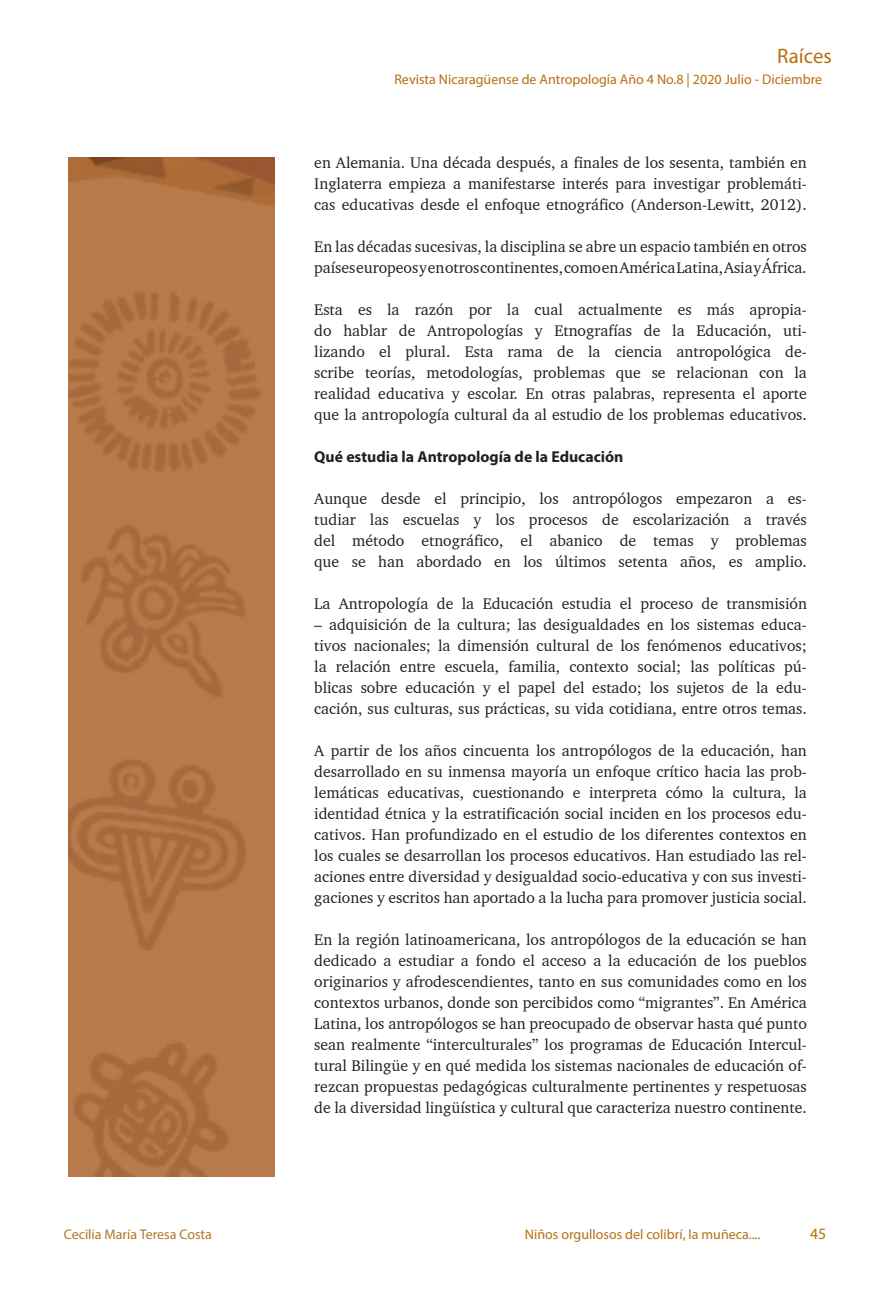
<style>
.page{position:relative;width:893px;height:1290px;background:#fff}
.page>*{position:absolute;margin:0;border:0;box-sizing:border-box;transform-origin:0 0}
.t1{font:21px "Myriad Pro";color:#b7700f}
.t2{font:15.75px/21px "Charter BT";color:#231f20;text-align:justify}
.t3{font:700 15.75px "Myriad Hebrew";color:#231f20}
.t4{font:15.75px "Myriad Pro";color:#b7700f}
.t5{font:14px "Myriad Pro";color:#b7700f}
.t6{font:14px "Myriad Pro";color:#b47526}
</style>
<div class="page">
<img style="left:68px;top:158px;width:206px;height:1018px">
<p class="t1" style="left:779px;top:43px;width:56px">Raíces</p>
<p class="t5" style="left:395px;top:71px;width:432px">Revista Nicaragüense de Antropología Año 4 No.8 | 2020 Julio - Diciembre</p>
<p class="t5" style="left:725px;top:71px;width:99px">Julio - Diciembre</p>
<p class="t2" style="left:314px;top:152px;width:494px">en Alemania. Una década después, a finales de los sesenta, también en Inglaterra empieza a manifestarse interés para investigar problemáti&shy;cas educativas desde el enfoque etnográfico (Anderson-Lewitt, 2012).</p>
<p class="t2" style="left:314px;top:236px;width:494px">En las décadas sucesivas, la disciplina se abre un espacio también en otros países europeos y en otros continentes, como en América Latina, Asia y África.</p>
<p class="t2" style="left:314px;top:299px;width:494px">Esta es la razón por la cual actualmente es más apropia&shy;do hablar de Antropologías y Etnografías de la Educación, uti&shy;lizando el plural. Esta rama de la ciencia antropológica de&shy;scribe teorías, metodologías, problemas que se relacionan con la realidad educativa y escolar. En otras palabras, representa el aporte que la antropología cultural da al estudio de los problemas educativos.</p>
<p class="t3" style="left:314px;top:448px;width:311px">Qué estudia la Antropología de la Educación</p>
<p class="t2" style="left:314px;top:488px;width:494px">Aunque desde el principio, los antropólogos empezaron a es&shy;tudiar las escuelas y los procesos de escolarización a través del método etnográfico, el abanico de temas y problemas que se han abordado en los últimos setenta años, es amplio.</p>
<p class="t2" style="left:314px;top:593px;width:494px">La Antropología de la Educación estudia el proceso de transmisión</p>
<p class="t2" style="left:314px;top:614px;width:494px">– adquisición de la cultura; las desigualdades en los sistemas educa&shy;tivos nacionales; la dimensión cultural de los fenómenos educativos; la relación entre escuela, familia, contexto social; las políticas pú&shy;blicas sobre educación y el papel del estado; los sujetos de la edu&shy;cación, sus culturas, sus prácticas, su vida cotidiana, entre otros temas.</p>
<p class="t2" style="left:314px;top:740px;width:494px">A partir de los años cincuenta los antropólogos de la educación, han desarrollado en su inmensa mayoría un enfoque crítico hacia las prob&shy;lemáticas educativas, cuestionando e interpreta cómo la cultura, la identidad étnica y la estratificación social inciden en los procesos edu&shy;cativos. Han profundizado en el estudio de los diferentes contextos en los cuales se desarrollan los procesos educativos. Han estudiado las rel&shy;aciones entre diversidad y desigualdad socio-educativa y con sus investi&shy;gaciones y escritos han aportado a la lucha para promover justicia social.</p>
<p class="t2" style="left:314px;top:929px;width:494px">En la región latinoamericana, los antropólogos de la educación se han dedicado a estudiar a fondo el acceso a la educación de los pueblos originarios y afrodescendientes, tanto en sus comunidades como en los contextos urbanos, donde son percibidos como “migrantes”. En América Latina, los antropólogos se han preocupado de observar hasta qué punto sean realmente “interculturales” los programas de Educación Intercul&shy;tural Bilingüe y en qué medida los sistemas nacionales de educación of&shy;rezcan propuestas pedagógicas culturalmente pertinentes y respetuosas de la diversidad lingüística y cultural que caracteriza nuestro continente.</p>
<p class="t6" style="left:64px;top:1226px;width:150px">Cecilia María Teresa Costa</p>
<p class="t5" style="left:525px;top:1226px;width:237px">Niños rgullosos del colibrí, la muñeca....</p>
<p class="t4" style="left:810px;top:1224px;width:18px">45</p>
<p class="t6" style="left:65px;top:1226px;width:150px">Cecilia María Teresa Costa</p>
<p class="t5" style="left:541px;top:1226px;width:237px">Niños orgullosos del colibrí, la muñeca....</p>
<p class="t4" style="left:812px;top:1224px;width:10px">5</p>
</div>
